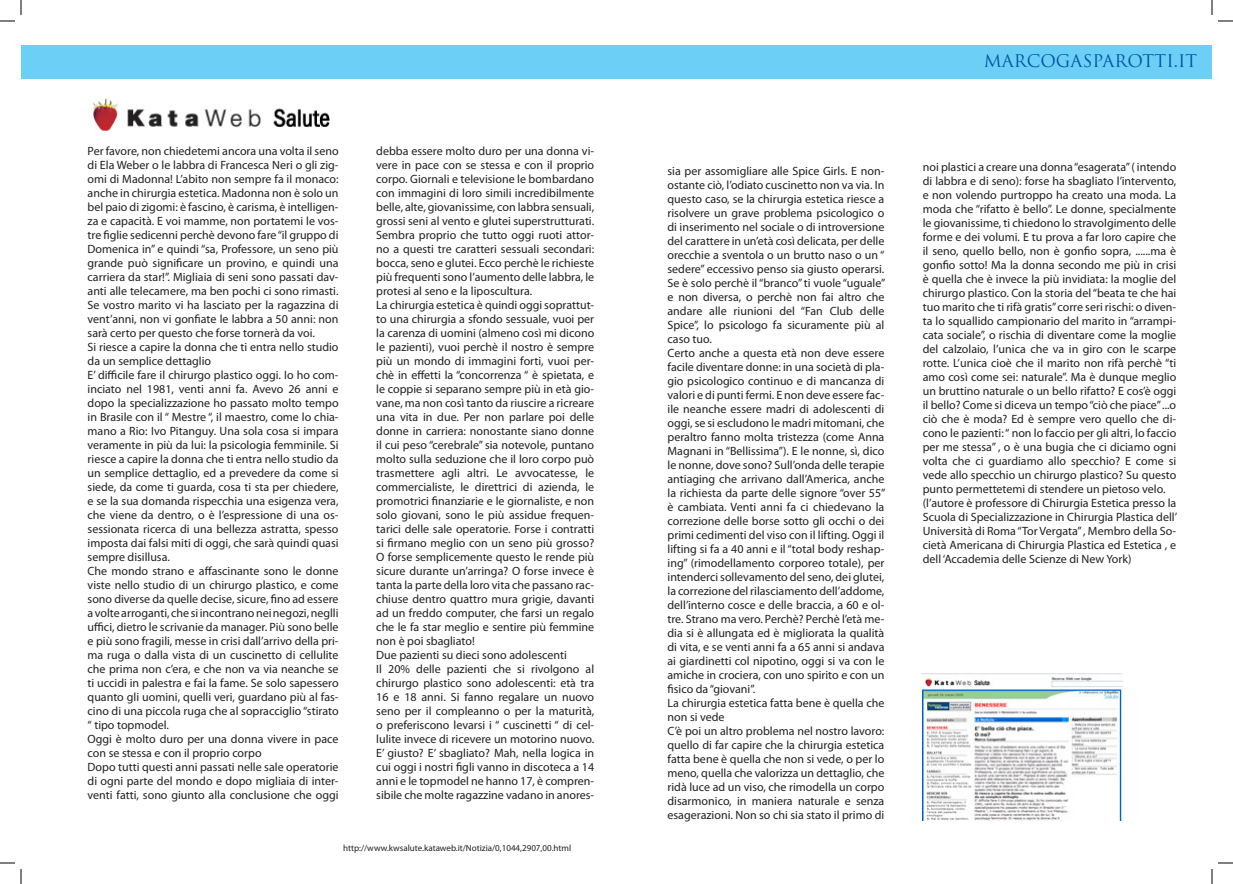
<style>
.page{position:relative;width:1233px;height:884px;background:#fff}
.page>*{position:absolute;margin:0;border:0;box-sizing:border-box;transform-origin:0 0}
.t1{font:17px "Trajan Pro";color:#0551a4}
.t2{font:12px/14px "Myriad Pro";color:#231f20;text-align:justify}
.t3{font:9px "Myriad Pro";color:#231f20}
</style>
<div class="page">
<div style="left:21px;top:45px;width:1191px;height:33px;background:#6bcff6"></div>
<img style="left:922px;top:673px;width:200px;height:147px">
<img style="left:93px;top:97px;width:237px;height:34px">
<svg style="left:1218px;top:20px;width:15px;height:2px"></svg>
<svg style="left:1218px;top:862px;width:15px;height:2px"></svg>
<svg style="left:0;top:0;width:22px;height:22px"></svg>
<svg style="left:0;top:862px;width:22px;height:22px"></svg>
<svg style="left:1211px;top:0;width:1px;height:15px"></svg>
<svg style="left:1211px;top:869px;width:1px;height:15px"></svg>
<p class="t2" style="left:88px;top:144px;width:252px">Per favore, non chiedetemi ancora una volta il seno di Ela Weber o le labbra di Francesca Neri o gli zig&shy;omi di Madonna! L’abito non sempre fa il monaco: anche in chirurgia estetica. Madonna non è solo un bel paio di zigomi: è fascino, è carisma, è intelligen&shy;za e capacità. E voi mamme, non portatemi le vos&shy;tre figlie sedicenni perchè devono fare “il gruppo di Domenica in” e quindi “sa, Professore, un seno più grande può significare un provino, e quindi una carriera da star!”. Migliaia di seni sono passati dav&shy;anti alle telecamere, ma ben pochi ci sono rimasti.<br>Se vostro marito vi ha lasciato per la ragazzina di vent’anni, non vi gonfiate le labbra a 50 anni: non sarà certo per questo che forse tornerà da voi.</p>
<p class="t2" style="left:88px;top:340px;width:252px">Si riesce a capire la donna che ti entra nello studio da un semplice dettaglio</p>
<p class="t2" style="left:88px;top:368px;width:252px">E’ difficile fare il chirurgo plastico oggi. Io ho com&shy;inciato nel 1981, venti anni fa. Avevo 26 anni e dopo la specializzazione ho passato molto tempo in Brasile con il “ Mestre “, il maestro, come lo chia&shy;mano a Rio: Ivo Pitanguy. Una sola cosa si impara veramente in più da lui: la psicologia femminile. Si riesce a capire la donna che ti entra nello studio da un semplice dettaglio, ed a prevedere da come si siede, da come ti guarda, cosa ti sta per chiedere, e se la sua domanda rispecchia una esigenza vera, che viene da dentro, o è l’espressione di una os&shy;sessionata ricerca di una bellezza astratta, spesso imposta dai falsi miti di oggi, che sarà quindi quasi sempre disillusa.</p>
<p class="t2" style="left:88px;top:564px;width:252px">Che mondo strano e affascinante sono le donne viste nello studio di un chirurgo plastico, e come sono diverse da quelle decise, sicure, fino ad essere a volte arroganti, che si incontrano nei negozi, neglli uffici, dietro le scrivanie da manager. Più sono belle e più sono fragili, messe in crisi dall’arrivo della pri&shy;ma ruga o dalla vista di un cuscinetto di cellulite che prima non c’era, e che non va via neanche se ti uccidi in palestra e fai la fame. Se solo sapessero quanto gli uomini, quelli veri, guardano più al fas&shy;cino di una piccola ruga che al sopracciglio “stirato “ tipo topmodel.</p>
<p class="t2" style="left:88px;top:732px;width:252px">Oggi è molto duro per una donna vivere in pace con se stessa e con il proprio corpo</p>
<p class="t2" style="left:88px;top:760px;width:252px">Dopo tutti questi anni passati nelle sale operatorie di ogni parte del mondo e dopo migliaia di inter&shy;venti fatti, sono giunto alla conclusione che oggi</p>
<p class="t2" style="left:376px;top:144px;width:219px">debba essere molto duro per una donna vi&shy;vere in pace con se stessa e con il proprio corpo. Giornali e televisione le bombardano con immagini di loro simili incredibilmente belle, alte, giovanissime, con labbra sensuali, grossi seni al vento e glutei superstrutturati.<br>Sembra proprio che tutto oggi ruoti attor&shy;no a questi tre caratteri sessuali secondari: bocca, seno e glutei. Ecco perchè le richieste più frequenti sono l’aumento delle labbra, le protesi al seno e la liposcultura.</p>
<p class="t2" style="left:376px;top:298px;width:219px">La chirurgia estetica è quindi oggi soprattut&shy;to una chirurgia a sfondo sessuale, vuoi per la carenza di uomini (almeno così mi dicono le pazienti), vuoi perchè il nostro è sempre più un mondo di immagini forti, vuoi per&shy;chè in effetti la “concorrenza “ è spietata, e le coppie si separano sempre più in età gio&shy;vane, ma non così tanto da riuscire a ricreare una vita in due. Per non parlare poi delle donne in carriera: nonostante siano donne il cui peso “cerebrale” sia notevole, puntano molto sulla seduzione che il loro corpo può trasmettere agli altri. Le avvocatesse, le commercialiste, le direttrici di azienda, le promotrici finanziarie e le giornaliste, e non solo giovani, sono le più assidue frequen&shy;tarici delle sale operatorie. Forse i contratti si firmano meglio con un seno più grosso?<br>O forse semplicemente questo le rende più sicure durante un’arringa? O forse invece è tanta la parte della loro vita che passano rac&shy;chiuse dentro quattro mura grigie, davanti ad un freddo computer, che farsi un regalo che le fa star meglio e sentire più femmine non è poi sbagliato!</p>
<p class="t2" style="left:376px;top:648px;width:192px">Due pazienti su dieci sono adolescenti</p>
<p class="t2" style="left:376px;top:662px;width:219px">Il 20% delle pazienti che si rivolgono al chirurgo plastico sono adolescenti: età tra 16 e 18 anni. Si fanno regalare un nuovo seno per il compleanno o per la maturità, o preferiscono levarsi i “ cuscinetti “ di cel&shy;lulite invece di ricevere un motorino nuovo.<br>E’ giusto? E’ sbagliato? Mah, nella logica in cui oggi i nostri figli vanno in discoteca a 14 anni e le topmodel ne hanno 17, è compren&shy;sibile che molte ragazzine vadano in anores-</p>
<p class="t3" style="left:343px;top:842px;width:229px">http://www.kwsalute.kataweb.it/Notizia/0,1044,2907,00.html</p>
<p class="t1" style="left:983px;top:50px;width:215px">MARCOGASPAROTTI.IT</p>
<p class="t2" style="left:667px;top:163px;width:219px">sia per assomigliare alle Spice Girls. E non&shy;ostante ciò, l’odiato cuscinetto non va via. In questo caso, se la chirurgia estetica riesce a risolvere un grave problema psicologico o di inserimento nel sociale o di introversione del carattere in un’età così delicata, per delle orecchie a sventola o un brutto naso o un “ sedere” eccessivo penso sia giusto operarsi.<br>Se è solo perchè il “branco” ti vuole “uguale” e non diversa, o perchè non fai altro che andare alle riunioni del “Fan Club delle Spice”, lo psicologo fa sicuramente più al caso tuo.</p>
<p class="t2" style="left:667px;top:345px;width:219px">Certo anche a questa età non deve essere facile diventare donne: in una società di pla&shy;gio psicologico continuo e di mancanza di valori e di punti fermi. E non deve essere fac&shy;ile neanche essere madri di adolescenti di oggi, se si escludono le madri mitomani, che peraltro fanno molta tristezza (come Anna Magnani in “Bellissima”). E le nonne, sì, dico le nonne, dove sono? Sull’onda delle terapie antiaging che arrivano dall’America, anche la richiesta da parte delle signore “over 55” è cambiata. Venti anni fa ci chiedevano la correzione delle borse sotto gli occhi o dei primi cedimenti del viso con il lifting. Oggi il lifting si fa a 40 anni e il “total body reshap&shy;ing” (rimodellamento corporeo totale), per intenderci sollevamento del seno, dei glutei, la correzione del rilasciamento dell’addome, dell’interno cosce e delle braccia, a 60 e ol&shy;tre. Strano ma vero. Perchè? Perchè l’età me&shy;dia si è allungata ed è migliorata la qualità di vita, e se venti anni fa a 65 anni si andava ai giardinetti col nipotino, oggi si va con le amiche in crociera, con uno spirito e con un fisico da “giovani”.</p>
<p class="t2" style="left:667px;top:695px;width:218px">La chirurgia estetica fatta bene è quella che non si vede</p>
<p class="t2" style="left:667px;top:723px;width:218px">C’è poi un altro problema nel nostro lavoro: quello di far capire che la chirurgia estetica fatta bene è quella che non si vede, o per lo meno, quella che valorizza un dettaglio, che ridà luce ad un viso, che rimodella un corpo disarmonico, in maniera naturale e senza esagerazioni. Non so chi sia stato il primo di</p>
<p class="t2" style="left:922px;top:160px;width:255px">noi plastici a creare una donna “esagerata” ( intendo di labbra e di seno): forse ha sbagliato l’intervento, e non volendo purtroppo ha creato una moda. La moda che “rifatto è bello”. Le donne, specialmente le giovanissime, ti chiedono lo stravolgimento delle forme e dei volumi. E tu prova a far loro capire che il seno, quello bello, non è gonfio sopra, ......ma è gonfio sotto! Ma la donna secondo me più in crisi è quella che è invece la più invidiata: la moglie del chirurgo plastico. Con la storia del “beata te che hai tuo marito che ti rifà gratis” corre seri rischi: o diven&shy;ta lo squallido campionario del marito in “arrampi&shy;cata sociale”, o rischia di diventare come la moglie del calzolaio, l’unica che va in giro con le scarpe rotte. L’unica cioè che il marito non rifà perchè “ti amo così come sei: naturale”. Ma è dunque meglio un bruttino naturale o un bello rifatto? E cos’è oggi il bello? Come si diceva un tempo “ciò che piace” ...o ciò che è moda? Ed è sempre vero quello che di&shy;cono le pazienti: “ non lo faccio per gli altri, lo faccio per me stessa” , o è una bugia che ci diciamo ogni volta che ci guardiamo allo specchio? E come si vede allo specchio un chirurgo plastico? Su questo punto permettetemi di stendere un pietoso velo.</p>
<p class="t2" style="left:922px;top:496px;width:256px">(l’autore è professore di Chirurgia Estetica presso la Scuola di Specializzazione in Chirurgia Plastica dell’ Università di Roma “Tor Vergata” , Membro della So&shy;cietà Americana di Chirurgia Plastica ed Estetica , e dell ‘Accademia delle Scienze di New York)</p>
</div>
